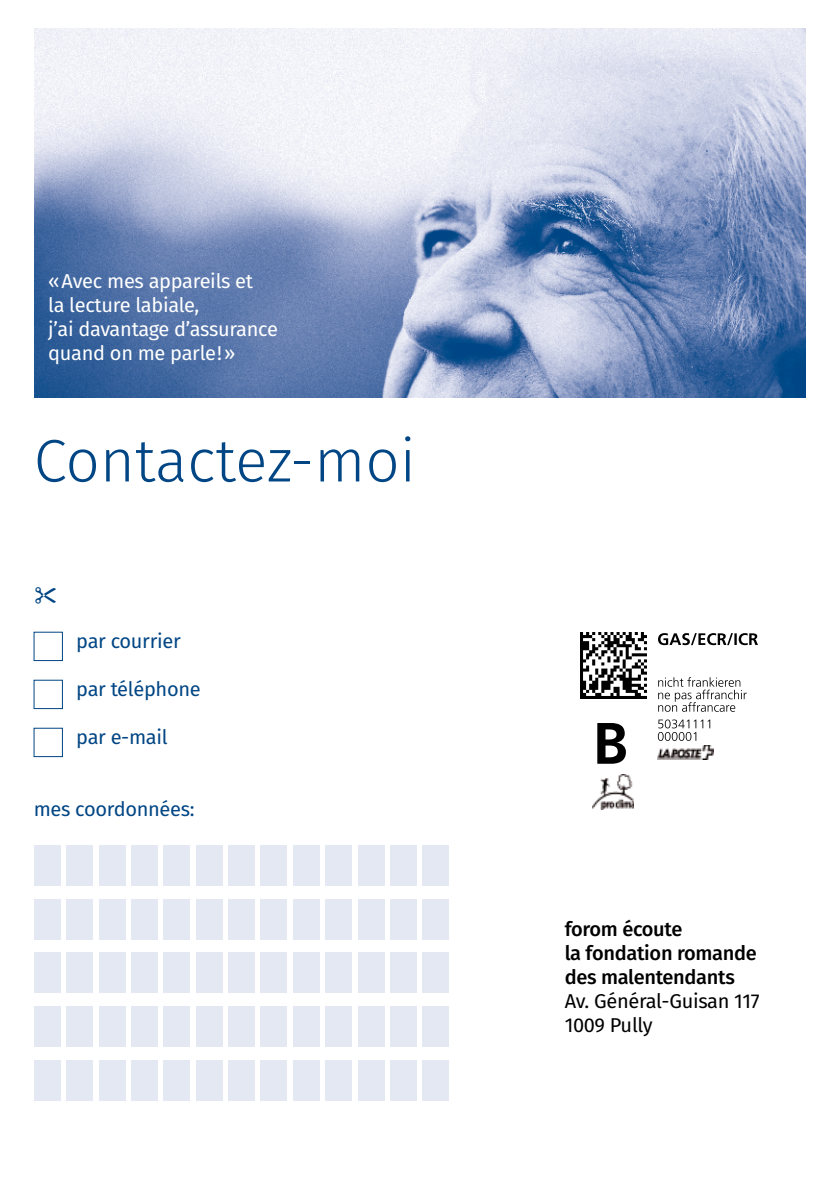
<style>
.page{position:relative;width:840px;height:1191px;background:#fff}
.page>*{position:absolute;margin:0;border:0;box-sizing:border-box;transform-origin:0 0}
.t1{font:300 60px "Fira Sans";color:#004584}
.t2{font:20px/24px "Fira Sans";letter-spacing:-.015em;color:#fff}
.t3{font:20px "Fira Sans";letter-spacing:-.015em;color:#004584}
.t4{font:500 20px/24px "Fira Sans";letter-spacing:-.015em;color:#000}
.t5{font:20px/24px "Fira Sans";letter-spacing:-.015em;color:#000}
</style>
<div class="page">
<img style="left:34px;top:28px;width:771px;height:369px">
<div style="left:34px;top:632px;width:29px;height:29px;border:1px solid #004584"></div>
<div style="left:34px;top:680px;width:29px;height:29px;border:1px solid #004584"></div>
<div style="left:34px;top:728px;width:29px;height:29px;border:1px solid #004584"></div>
<img style="left:580px;top:632px;width:65px;height:66px">
<svg style="left:597px;top:723px;width:28px;height:40px"></svg>
<img style="left:592px;top:774px;width:41px;height:35px">
<svg style="left:658px;top:633px;width:99px;height:12px"></svg>
<svg style="left:658px;top:677px;width:88px;height:35px"></svg>
<svg style="left:657px;top:719px;width:52px;height:22px"></svg>
<img style="left:657px;top:745px;width:55px;height:14px">
<div style="left:34px;top:845px;width:27px;height:40px;background:#e4e8f3"></div>
<div style="left:66px;top:845px;width:27px;height:40px;background:#e4e8f3"></div>
<div style="left:99px;top:845px;width:27px;height:40px;background:#e4e8f3"></div>
<div style="left:131px;top:845px;width:27px;height:40px;background:#e4e8f3"></div>
<div style="left:163px;top:845px;width:27px;height:40px;background:#e4e8f3"></div>
<div style="left:196px;top:845px;width:27px;height:40px;background:#e4e8f3"></div>
<div style="left:228px;top:845px;width:27px;height:40px;background:#e4e8f3"></div>
<div style="left:260px;top:845px;width:27px;height:40px;background:#e4e8f3"></div>
<div style="left:293px;top:845px;width:26px;height:40px;background:#e4e8f3"></div>
<div style="left:325px;top:845px;width:27px;height:40px;background:#e4e8f3"></div>
<div style="left:357px;top:845px;width:27px;height:40px;background:#e4e8f3"></div>
<div style="left:389px;top:845px;width:27px;height:40px;background:#e4e8f3"></div>
<div style="left:422px;top:845px;width:27px;height:40px;background:#e4e8f3"></div>
<div style="left:34px;top:898px;width:27px;height:41px;background:#e4e8f3"></div>
<div style="left:66px;top:898px;width:27px;height:41px;background:#e4e8f3"></div>
<div style="left:99px;top:898px;width:27px;height:41px;background:#e4e8f3"></div>
<div style="left:131px;top:898px;width:27px;height:41px;background:#e4e8f3"></div>
<div style="left:163px;top:898px;width:27px;height:41px;background:#e4e8f3"></div>
<div style="left:196px;top:898px;width:27px;height:41px;background:#e4e8f3"></div>
<div style="left:228px;top:898px;width:27px;height:41px;background:#e4e8f3"></div>
<div style="left:260px;top:898px;width:27px;height:41px;background:#e4e8f3"></div>
<div style="left:293px;top:898px;width:26px;height:41px;background:#e4e8f3"></div>
<div style="left:325px;top:898px;width:27px;height:41px;background:#e4e8f3"></div>
<div style="left:357px;top:898px;width:27px;height:41px;background:#e4e8f3"></div>
<div style="left:389px;top:898px;width:27px;height:41px;background:#e4e8f3"></div>
<div style="left:422px;top:898px;width:27px;height:41px;background:#e4e8f3"></div>
<div style="left:34px;top:952px;width:27px;height:41px;background:#e4e8f3"></div>
<div style="left:66px;top:952px;width:27px;height:41px;background:#e4e8f3"></div>
<div style="left:99px;top:952px;width:27px;height:41px;background:#e4e8f3"></div>
<div style="left:131px;top:952px;width:27px;height:41px;background:#e4e8f3"></div>
<div style="left:163px;top:952px;width:27px;height:41px;background:#e4e8f3"></div>
<div style="left:196px;top:952px;width:27px;height:41px;background:#e4e8f3"></div>
<div style="left:228px;top:952px;width:27px;height:41px;background:#e4e8f3"></div>
<div style="left:260px;top:952px;width:27px;height:41px;background:#e4e8f3"></div>
<div style="left:293px;top:952px;width:26px;height:41px;background:#e4e8f3"></div>
<div style="left:325px;top:952px;width:27px;height:41px;background:#e4e8f3"></div>
<div style="left:357px;top:952px;width:27px;height:41px;background:#e4e8f3"></div>
<div style="left:389px;top:952px;width:27px;height:41px;background:#e4e8f3"></div>
<div style="left:422px;top:952px;width:27px;height:41px;background:#e4e8f3"></div>
<div style="left:34px;top:1006px;width:27px;height:41px;background:#e4e8f3"></div>
<div style="left:66px;top:1006px;width:27px;height:41px;background:#e4e8f3"></div>
<div style="left:99px;top:1006px;width:27px;height:41px;background:#e4e8f3"></div>
<div style="left:131px;top:1006px;width:27px;height:41px;background:#e4e8f3"></div>
<div style="left:163px;top:1006px;width:27px;height:41px;background:#e4e8f3"></div>
<div style="left:196px;top:1006px;width:27px;height:41px;background:#e4e8f3"></div>
<div style="left:228px;top:1006px;width:27px;height:41px;background:#e4e8f3"></div>
<div style="left:260px;top:1006px;width:27px;height:41px;background:#e4e8f3"></div>
<div style="left:293px;top:1006px;width:26px;height:41px;background:#e4e8f3"></div>
<div style="left:325px;top:1006px;width:27px;height:41px;background:#e4e8f3"></div>
<div style="left:357px;top:1006px;width:27px;height:41px;background:#e4e8f3"></div>
<div style="left:389px;top:1006px;width:27px;height:41px;background:#e4e8f3"></div>
<div style="left:422px;top:1006px;width:27px;height:41px;background:#e4e8f3"></div>
<div style="left:34px;top:1060px;width:27px;height:41px;background:#e4e8f3"></div>
<div style="left:66px;top:1060px;width:27px;height:41px;background:#e4e8f3"></div>
<div style="left:99px;top:1060px;width:27px;height:41px;background:#e4e8f3"></div>
<div style="left:131px;top:1060px;width:27px;height:41px;background:#e4e8f3"></div>
<div style="left:163px;top:1060px;width:27px;height:41px;background:#e4e8f3"></div>
<div style="left:196px;top:1060px;width:27px;height:41px;background:#e4e8f3"></div>
<div style="left:228px;top:1060px;width:27px;height:41px;background:#e4e8f3"></div>
<div style="left:260px;top:1060px;width:27px;height:41px;background:#e4e8f3"></div>
<div style="left:293px;top:1060px;width:26px;height:41px;background:#e4e8f3"></div>
<div style="left:325px;top:1060px;width:27px;height:41px;background:#e4e8f3"></div>
<div style="left:357px;top:1060px;width:27px;height:41px;background:#e4e8f3"></div>
<div style="left:389px;top:1060px;width:27px;height:41px;background:#e4e8f3"></div>
<div style="left:422px;top:1060px;width:27px;height:41px;background:#e4e8f3"></div>
<p class="t2" style="left:48px;top:268px;width:231px">«Avec mes appareils et<br>la lecture labiale,<br>j’ai davantage d’assurance quand on me parle!»</p>
<h1 class="t1" style="left:34px;top:418px;width:383px">Contactez-moi</h1>
<p class="t3" style="left:76px;top:626px;width:106px">par courrier</p>
<p class="t3" style="left:76px;top:674px;width:126px">par téléphone</p>
<p class="t3" style="left:76px;top:722px;width:93px">par e-mail</p>
<p class="t3" style="left:34px;top:794px;width:162px">mes coordonnées:</p>
<p class="t4" style="left:564px;top:916px;width:193px">forom écoute<br>la fondation romande des malentendants</p>
<p class="t5" style="left:564px;top:988px;width:196px">Av. Général-Guisan 117<br>1009 Pully</p>
</div>
